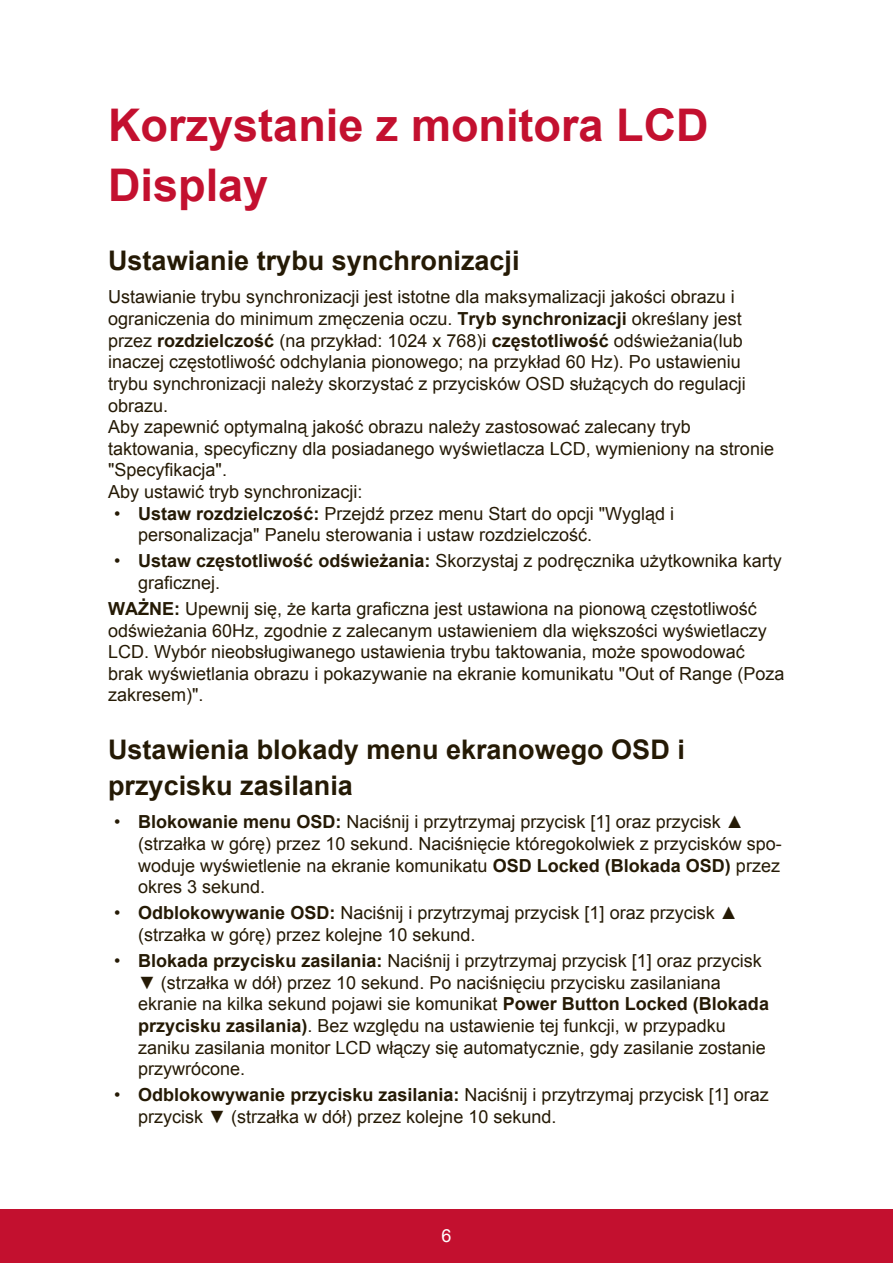
<style>
.page{position:relative;width:893px;height:1263px;background:#fff}
.page>*{position:absolute;margin:0;border:0;box-sizing:border-box;transform-origin:0 0}
.t1{font:700 45px/59.8px "Arial";color:#c3102f}
.t2{font:700 27px/35.8px "Arial";color:#251a05}
.t3{font:18px/21.6px "Arial";color:#251a05}
.t4{font:18px "Arial";color:#fff}
.s1{font-weight:700}
</style>
<div class="page">
<div style="left:0;top:1210px;width:892px;height:53px;background:#c3102f"></div>
<h1 class="t1" style="left:108px;top:97px;width:602px">Korzystanie z monitora LCD<br>Display</h1>
<h2 class="t2" style="left:108px;top:243px;width:413px">Ustawianie trybu synchronizacji</h2>
<p class="t3" style="left:108px;top:286px;width:667px">Ustawianie trybu synchronizacji jest istotne dla maksymalizacji jakości obrazu i ograniczenia do minimum zmęczenia oczu. <span class="s1">Tryb synchronizacji</span> określany jest przez <span class="s1">rozdzielczość</span> (na przykład: 1024 x 768)i <span class="s1">częstotliwość</span> odświeżania(lub inaczej częstotliwość odchylania pionowego; na przykład 60 Hz). Po ustawieniu trybu synchronizacji należy skorzystać z przycisków OSD służących do regulacji obrazu.<br>Aby zapewnić optymalną jakość obrazu należy zastosować zalecany tryb taktowania, specyficzny dla posiadanego wyświetlacza LCD, wymieniony na stronie "Specyfikacja".<br>Aby ustawić tryb synchronizacji:</p>
<p class="t3" style="left:138px;top:502px;width:537px;text-indent:-24px">• <span class="s1">Ustaw rozdzielczość:</span> Przejdź przez menu Start do opcji "Wygląd i personalizacja" Panelu sterowania i ustaw rozdzielczość.</p>
<p class="t3" style="left:138px;top:550px;width:645px;text-indent:-24px">• <span class="s1">Ustaw częstotliwość odświeżania:</span> Skorzystaj z podręcznika użytkownika karty graficznej.</p>
<p class="t3" style="left:108px;top:598px;width:677px"><span class="s1">WAŻNE:</span> Upewnij się, że karta graficzna jest ustawiona na pionową częstotliwość odświeżania 60Hz, zgodnie z zalecanym ustawieniem dla większości wyświetlaczy LCD. Wybór nieobsługiwanego ustawienia trybu taktowania, może spowodować brak wyświetlania obrazu i pokazywanie na ekranie komunikatu "Out of Range (Poza zakresem)".</p>
<h2 class="t2" style="left:108px;top:732px;width:578px">Ustawienia blokady menu ekranowego OSD i przycisku zasilania</h2>
<p class="t3" style="left:138px;top:811px;width:645px;text-indent:-24px">• <span class="s1">Blokowanie menu OSD:</span> Naciśnij i przytrzymaj przycisk [1] oraz przycisk ▲ (strzałka w górę) przez 10 sekund. Naciśnięcie któregokolwiek z przycisków spo&shy;woduje wyświetlenie na ekranie komunikatu <span class="s1">OSD Locked (Blokada OSD)</span> przez okres 3 sekund.</p>
<p class="t3" style="left:138px;top:902px;width:600px;text-indent:-24px">• <span class="s1">Odblokowywanie OSD:</span> Naciśnij i przytrzymaj przycisk [1] oraz przycisk ▲ (strzałka w górę) przez kolejne 10 sekund.</p>
<p class="t3" style="left:114px;top:950px;width:649px">• <span class="s1">Blokada przycisku zasilania:</span> Naciśnij i przytrzymaj przycisk [1] oraz przycisk</p>
<p class="t3" style="left:138px;top:971px;width:632px">▼ (strzałka w dół) przez 10 sekund. Po naciśnięciu przycisku zasilaniana ekranie na kilka sekund pojawi sie komunikat <span class="s1">Power Button Locked (Blokada przycisku zasilania)</span>. Bez względu na ustawienie tej funkcji, w przypadku zaniku zasilania monitor LCD włączy się automatycznie, gdy zasilanie zostanie przywrócone.</p>
<p class="t3" style="left:138px;top:1084px;width:632px;text-indent:-24px">• <span class="s1">Odblokowywanie przycisku zasilania:</span> Naciśnij i przytrzymaj przycisk [1] oraz przycisk ▼ (strzałka w dół) przez kolejne 10 sekund.</p>
<p class="t4" style="left:441px;top:1223px;width:12px">6</p>
</div>
